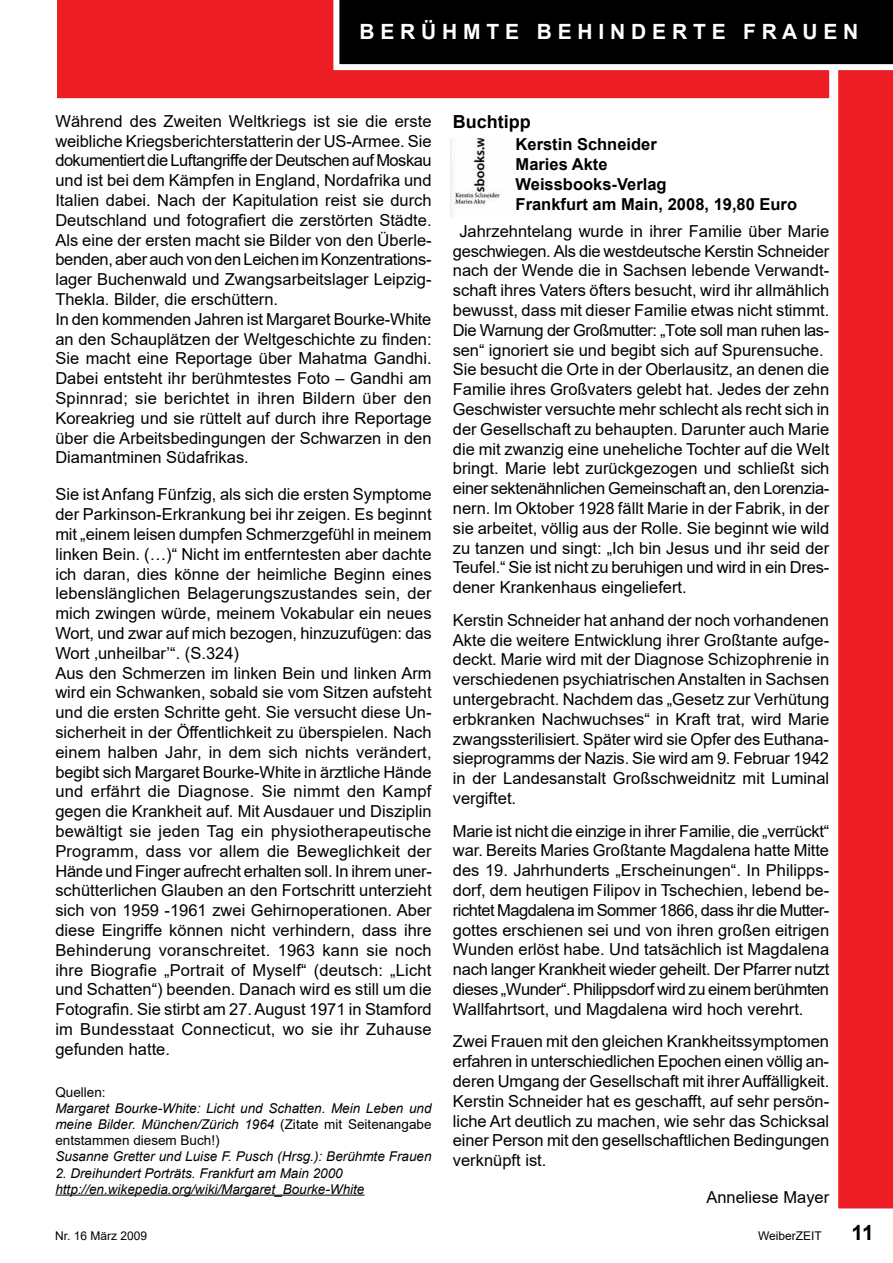
<style>
.page{position:relative;width:893px;height:1263px;background:#fff}
.page>*{position:absolute;margin:0;border:0;box-sizing:border-box;transform-origin:0 0}
.t1{font:700 21px "Arial";color:#fff}
.t2{font:700 21px "Arial";color:#000}
.t3{font:700 18px "Arial";color:#000}
.t4{font:16.5px/19.8px "Arial";color:#000;text-align:justify}
.t5{font:700 16.5px/19.8px "Arial";color:#000}
.t6{font:italic 13.5px/16.2px "Arial";color:#000;text-align:justify}
.t7{font:13.5px "Arial";color:#000}
.t8{font:12px "Arial";color:#000}
.s1{font-style:normal}
</style>
<div class="page">
<div style="left:57px;top:0;width:772px;height:99px;background:#ed1d24"></div>
<svg style="left:829px;top:70px;width:64px;height:1139px"></svg>
<svg style="left:333px;top:0;width:560px;height:70px;background:#181717"></svg>
<hr style="left:55px;top:1194px;width:309px;height:1px;background:#000">
<img style="left:451px;top:138px;width:51px;height:79px">
<p class="t1" style="left:359px;top:17px;width:500px">B E R Ü H M T E B E H I N D E R T E F R A U E N</p>
<p class="t4" style="left:55px;top:111px;width:378px">Während des Zweiten Weltkriegs ist sie die erste weibliche Kriegsberichterstatterin der US-Armee. Sie dokumentiert die Luftangriffe der Deutschen auf Moskau und ist bei dem Kämpfen in England, Nordafrika und Italien dabei. Nach der Kapitulation reist sie durch Deutschland und fotografiert die zerstörten Städte.<br>Als eine der ersten macht sie Bilder von den Überle&shy;benden, aber auch von den Leichen im Konzentrations&shy;lager Buchenwald und Zwangsarbeitslager Leipzig-Thekla. Bilder, die erschüttern.</p>
<p class="t4" style="left:55px;top:309px;width:378px">In den kommenden Jahren ist Margaret Bourke-White an den Schauplätzen der Weltgeschichte zu finden:<br>Sie macht eine Reportage über Mahatma Gandhi.<br>Dabei entsteht ihr berühmtestes Foto – Gandhi am Spinnrad; sie berichtet in ihren Bildern über den Koreakrieg und sie rüttelt auf durch ihre Reportage über die Arbeitsbedingungen der Schwarzen in den Diamantminen Südafrikas.</p>
<p class="t4" style="left:55px;top:484px;width:378px">Sie ist Anfang Fünfzig, als sich die ersten Symptome der Parkinson-Erkrankung bei ihr zeigen. Es beginnt mit „einem leisen dumpfen Schmerzgefühl in meinem linken Bein. (…)“ Nicht im entferntesten aber dachte ich daran, dies könne der heimliche Beginn eines lebenslänglichen Belagerungszustandes sein, der mich zwingen würde, meinem Vokabular ein neues Wort, und zwar auf mich bezogen, hinzuzufügen: das Wort ‚unheilbar’“. (S.324)</p>
<p class="t4" style="left:55px;top:663px;width:378px">Aus den Schmerzen im linken Bein und linken Arm wird ein Schwanken, sobald sie vom Sitzen aufsteht und die ersten Schritte geht. Sie versucht diese Un&shy;sicherheit in der Öffentlichkeit zu überspielen. Nach einem halben Jahr, in dem sich nichts verändert, begibt sich Margaret Bourke-White in ärztliche Hände und erfährt die Diagnose. Sie nimmt den Kampf gegen die Krankheit auf. Mit Ausdauer und Disziplin bewältigt sie jeden Tag ein physiotherapeutische Programm, dass vor allem die Beweglichkeit der Hände und Finger aufrecht erhalten soll. In ihrem uner&shy;schütterlichen Glauben an den Fortschritt unterzieht sich von 1959 -1961 zwei Gehirnoperationen. Aber diese Eingriffe können nicht verhindern, dass ihre Behinderung voranschreitet. 1963 kann sie noch ihre Biografie „Portrait of Myself“ (deutsch: „Licht und Schatten“) beenden. Danach wird es still um die Fotografin. Sie stirbt am 27. August 1971 in Stamford im Bundesstaat Connecticut, wo sie ihr Zuhause gefunden hatte.</p>
<p class="t7" style="left:55px;top:1082px;width:52px">Quellen:</p>
<p class="t6" style="left:55px;top:1100px;width:378px">Margaret Bourke-White: Licht und Schatten. Mein Leben und meine Bilder. München/Zürich 1964 <span class="s1">(Zitate mit Seitenangabe entstammen diesem Buch!)</span></p>
<p class="t6" style="left:55px;top:1149px;width:378px">Susanne Gretter und Luise F. Pusch (Hrsg.): Berühmte Frauen</p>
<p class="t6" style="left:55px;top:1165px;width:311px">2. Dreihundert Porträts. Frankfurt am Main 2000 http://en.wikepedia.org/wiki/Margaret_Bourke-White</p>
<h1 class="t3" style="left:453px;top:109px;width:79px">Buchtipp</h1>
<h2 class="t5" style="left:516px;top:135px;width:143px">Kerstin Schneider<br>Maries Akte</h2>
<p class="t5" style="left:516px;top:174px;width:283px">Weissbooks-Verlag<br>Frankfurt am Main, 2008, 19,80 Euro</p>
<p class="t4" style="left:453px;top:221px;width:378px;text-align:center">Jahrzehntelang wurde in ihrer Familie über Marie geschwiegen. Als die westdeutsche Kerstin Schneider nach der Wende die in Sachsen lebende Verwandt&shy;schaft ihres Vaters öfters besucht, wird ihr allmählich bewusst, dass mit dieser Familie etwas nicht stimmt.<br>Die Warnung der Großmutter: „Tote soll man ruhen las&shy;sen“ ignoriert sie und begibt sich auf Spurensuche.</p>
<p class="t4" style="left:453px;top:360px;width:378px">Sie besucht die Orte in der Oberlausitz, an denen die Familie ihres Großvaters gelebt hat. Jedes der zehn Geschwister versuchte mehr schlecht als recht sich in der Gesellschaft zu behaupten. Darunter auch Marie die mit zwanzig eine uneheliche Tochter auf die Welt bringt. Marie lebt zurückgezogen und schließt sich einer sektenähnlichen Gemeinschaft an, den Lorenzia&shy;nern. Im Oktober 1928 fällt Marie in der Fabrik, in der sie arbeitet, völlig aus der Rolle. Sie beginnt wie wild zu tanzen und singt: „Ich bin Jesus und ihr seid der Teufel.“ Sie ist nicht zu beruhigen und wird in ein Dres&shy;dener Krankenhaus eingeliefert.</p>
<p class="t4" style="left:453px;top:610px;width:378px">Kerstin Schneider hat anhand der noch vorhandenen Akte die weitere Entwicklung ihrer Großtante aufge&shy;deckt. Marie wird mit der Diagnose Schizophrenie in verschiedenen psychiatrischen Anstalten in Sachsen untergebracht. Nachdem das „Gesetz zur Verhütung erbkranken Nachwuchses“ in Kraft trat, wird Marie zwangssterilisiert. Später wird sie Opfer des Euthana&shy;sieprogramms der Nazis. Sie wird am 9. Februar 1942 in der Landesanstalt Großschweidnitz mit Luminal vergiftet.</p>
<p class="t4" style="left:453px;top:821px;width:378px">Marie ist nicht die einzige in ihrer Familie, die „verrückt“ war. Bereits Maries Großtante Magdalena hatte Mitte des 19. Jahrhunderts „Erscheinungen“. In Philipps&shy;dorf, dem heutigen Filipov in Tschechien, lebend be&shy;richtet Magdalena im Sommer 1866, dass ihr die Mutter&shy;gottes erschienen sei und von ihren großen eitrigen Wunden erlöst habe. Und tatsächlich ist Magdalena nach langer Krankheit wieder geheilt. Der Pfarrer nutzt dieses „Wunder“. Philippsdorf wird zu einem berühmten Wallfahrtsort, und Magdalena wird hoch verehrt.</p>
<p class="t4" style="left:453px;top:1031px;width:378px">Zwei Frauen mit den gleichen Krankheitssymptomen erfahren in unterschiedlichen Epochen einen völlig an&shy;deren Umgang der Gesellschaft mit ihrer Auffälligkeit.</p>
<p class="t4" style="left:453px;top:1091px;width:378px">Kerstin Schneider hat es geschafft, auf sehr persön&shy;liche Art deutlich zu machen, wie sehr das Schicksal einer Person mit den gesellschaftlichen Bedingungen verknüpft ist.</p>
<p class="t4" style="left:706px;top:1187px;width:124px">Anneliese Mayer</p>
<p class="t8" style="left:55px;top:1228px;width:94px">Nr. 16 März 2009</p>
<p class="t8" style="left:758px;top:1228px;width:65px">WeiberZEIT</p>
<p class="t2" style="left:852px;top:1218px;width:24px">11</p>
</div>
